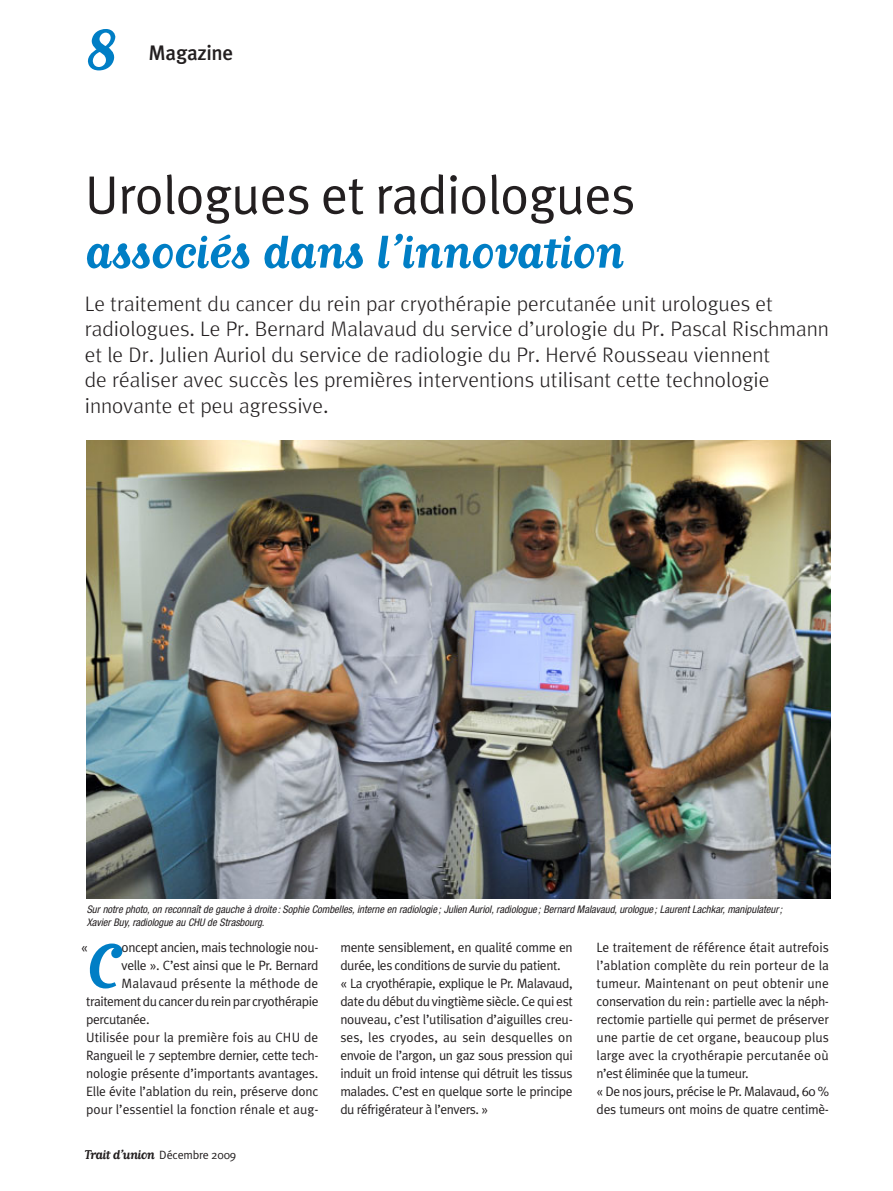
<style>
.page{position:relative;width:893px;height:1191px;background:#fff}
.page>*{position:absolute;margin:0;border:0;box-sizing:border-box;transform-origin:0 0}
.t1{font:700 73.8px "Matrix Script";color:#007ec5}
.t2{font:700 67.5px "Matrix Script";color:#007ec5}
.t3{font:700 54px "Matrix Script";letter-spacing:-.015em;color:#007ec5}
.t4{font:54px "Meta Plus Normal";letter-spacing:-.015em;color:#231f20}
.t5{font:300 21px/25.5px "Meta";color:#231f20}
.t6{font:500 21px "Meta Plus";letter-spacing:-.015em;color:#231f20}
.t7{font:700 15px "Matrix Script";letter-spacing:-.04em;color:#231f20}
.t8{font:13.5px/18px "Meta Plus Normal";letter-spacing:-.02em;color:#231f20}
.t9{font:13.5px "Meta Plus Normal";letter-spacing:.005em;color:#231f20}
.t10{font:italic condensed 10.5px/13.5px "Helvetica Neue";color:#231f20}
.s1{font-family:"Meta Plus Normal";font-weight:400;font-size:12px}
</style>
<div class="page">
<img style="left:87px;top:441px;width:743px;height:457px">
<h2 class="t2" style="left:85px;top:7px;width:33px">8</h2>
<h3 class="t6" style="left:149px;top:42px;width:86px">Magazine</h3>
<h3 class="t4" style="left:85px;top:175px;width:552px">Urologues et radiologues</h3>
<h3 class="t3" style="left:85px;top:217px;width:541px">associés dans l’innovation</h3>
<p class="t5" style="left:85px;top:293px;width:746px">Le traitement du cancer du rein par cryothérapie percutanée unit urologues et radiologues. Le Pr. Bernard Malavaud du service d’urologie du Pr. Pascal Rischmann et le Dr. Julien Auriol du service de radiologie du Pr. Hervé Rousseau viennent<br>de réaliser avec succès les premières interventions utilisant cette technologie innovante et peu agressive.</p>
<p class="t10" style="left:87px;top:903px;width:699px">Sur notre photo, on reconnaît de gauche à droite : Sophie Combelles, interne en radiologie ; Julien Auriol, radiologue ; Bernard Malavaud, urologue ; Laurent Lachkar, manipulateur ;<br>Xavier Buy, radiologue au CHU de Strasbourg.</p>
<h1 class="t1" style="left:86px;top:919px;width:33px">C</h1>
<p class="t8" style="left:122px;top:939px;width:198px">oncept ancien, mais technologie nou-</p>
<p class="t8" style="left:81px;top:939px;width:8px">«</p>
<p class="t8" style="left:122px;top:957px;width:198px">velle ». C’est ainsi que le Pr. Bernard</p>
<p class="t9" style="left:122px;top:978px;width:198px">Malavaud présente la méthode de</p>
<p class="t8" style="left:86px;top:993px;width:234px">traitement du cancer du rein par cryothérapie</p>
<p class="t8" style="left:86px;top:1011px;width:65px">percutanée.</p>
<p class="t9" style="left:86px;top:1032px;width:234px">Utilisée pour la première fois au CHU de</p>
<p class="t8" style="left:86px;top:1047px;width:234px">Rangueil le 7 septembre dernier, cette tech-</p>
<p class="t8" style="left:86px;top:1065px;width:234px">nologie présente d’importants avantages.</p>
<p class="t8" style="left:86px;top:1083px;width:234px">Elle évite l’ablation du rein, préserve donc</p>
<p class="t8" style="left:86px;top:1101px;width:234px">pour l’essentiel la fonction rénale et aug-</p>
<p class="t7" style="left:85px;top:1145px;width:153px">Trait d’union <span class="s1">Décembre 2009</span></p>
<p class="t8" style="left:340px;top:939px;width:234px">mente sensiblement, en qualité comme en durée, les conditions de survie du patient.<br>« La cryothérapie, explique le Pr. Malavaud, date du début du vingtième siècle. Ce qui est nouveau, c’est l’utilisation d’aiguilles creu&shy;ses, les cryodes, au sein desquelles on envoie de l’argon, un gaz sous pression qui induit un froid intense qui détruit les tissus malades. C’est en quelque sorte le principe du réfrigérateur à l’envers. »</p>
<p class="t8" style="left:597px;top:939px;width:234px">Le traitement de référence était autrefois l’ablation complète du rein porteur de la tumeur. Maintenant on peut obtenir une conservation du rein: partielle avec la néph&shy;rectomie partielle qui permet de préserver une partie de cet organe, beaucoup plus large avec la cryothérapie percutanée où n’est éliminée que la tumeur.<br>« De nos jours, précise le Pr. Malavaud, 60 % des tumeurs ont moins de quatre centimè-</p>
</div>
